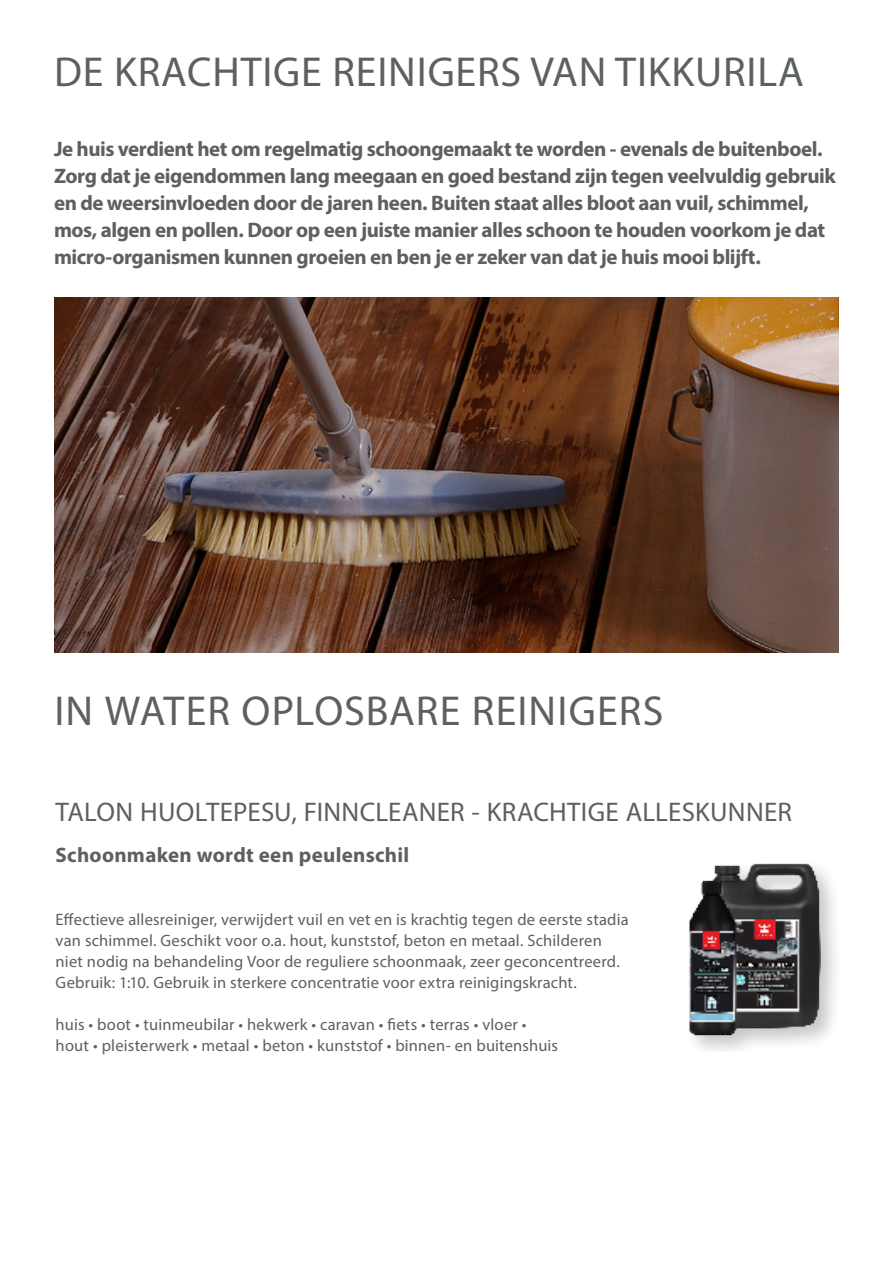
<style>
.page{position:relative;width:893px;height:1263px;background:#fff}
.page>*{position:absolute;margin:0;border:0;box-sizing:border-box;transform-origin:0 0}
.t1{font:42px "Myriad Pro";letter-spacing:.02em;color:#5d6061}
.t2{font:27px "Myriad Pro";letter-spacing:.01em;color:#5d6061}
.inleiding_cursief{font:700 21px/27px "Myriad Pro";letter-spacing:-.02em;color:#5d6061}
.inleiding_cursief-2{font:700 21px "Myriad Pro";letter-spacing:.015em;color:#5d6061}
.t3{font:16.5px/21px "Myriad Pro";letter-spacing:.01em;color:#5d6061}
</style>
<div class="page">
<img style="left:54px;top:298px;width:785px;height:355px">
<img style="left:689px;top:863px;width:143px;height:186px">
<p class="t1" style="left:54px;top:46px;width:751px">DE KRACHTIGE REINIGERS VAN TIKKURILA</p>
<p class="inleiding_cursief" style="left:54px;top:134px;width:783px">Je huis verdient het om regelmatig schoongemaakt te worden - evenals de buitenboel.<br>Zorg dat je eigendommen lang meegaan en goed bestand zijn tegen veelvuldig gebruik en de weersinvloeden door de jaren heen. Buiten staat alles bloot aan vuil, schimmel, mos, algen en pollen. Door op een juiste manier alles schoon te houden voorkom je dat micro-organismen kunnen groeien en ben je er zeker van dat je huis mooi blijft.</p>
<p class="t1" style="left:54px;top:685px;width:610px">IN WATER OPLOSBARE REINIGERS</p>
<p class="t2" style="left:56px;top:795px;width:738px">TALON HUOLTEPESU, FINNCLEANER - KRACHTIGE ALLESKUNNER</p>
<p class="inleiding_cursief-2" style="left:56px;top:841px;width:355px">Schoonmaken wordt een peulenschil</p>
<p class="t3" style="left:56px;top:909px;width:574px">Effectieve allesreiniger, verwijdert vuil en vet en is krachtig tegen de eerste stadia van schimmel. Geschikt voor o.a. hout, kunststof, beton en metaal. Schilderen niet nodig na behandeling Voor de reguliere schoonmaak, zeer geconcentreerd.<br>Gebruik: 1:10. Gebruik in sterkere concentratie voor extra reinigingskracht.</p>
<p class="t3" style="left:56px;top:1014px;width:504px">huis • boot • tuinmeubilar • hekwerk • caravan • fiets • terras • vloer • hout • pleisterwerk • metaal • beton • kunststof • binnen- en buitenshuis</p>
</div>
